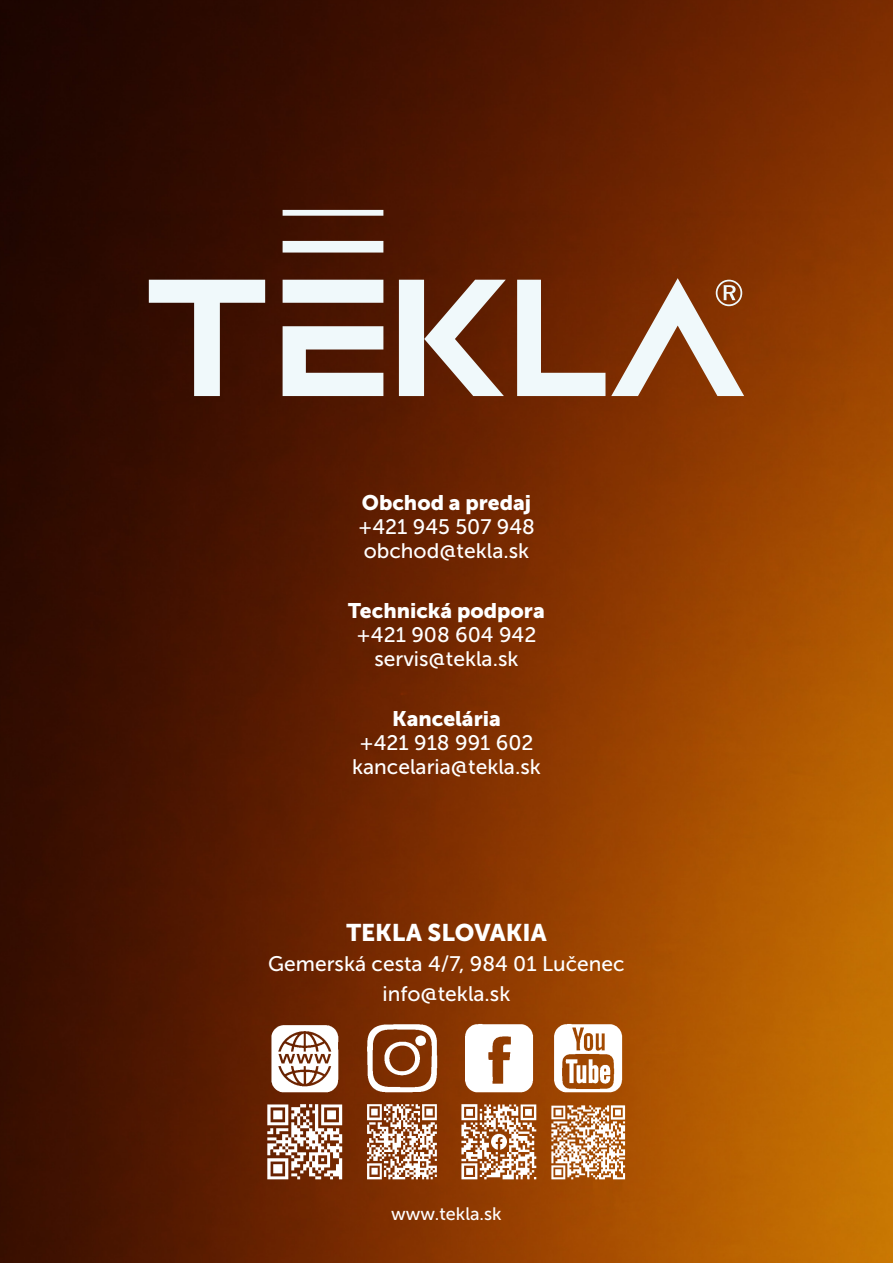
<style>
.page{position:relative;width:893px;height:1263px;background:#fff}
.page>*{position:absolute;margin:0;border:0;box-sizing:border-box;transform-origin:0 0}
.Opisy_Wersji{font:24px "Museo Sans 900";color:#fff}
.Opisy_Wersji-2{font:21px "Museo Sans 500";color:#fff}
.Opisy_Wersji-3{font:21px "Museo Sans 900";color:#fff}
.t1{font:18px "Museo Sans 500";color:#fff}
</style>
<div class="page">
<img style="left:0;top:0;width:893px;height:1263px">
<svg style="left:149px;top:210px;width:595px;height:186px"></svg>
<img style="left:263px;top:1019px;width:367px;height:165px">
<p class="Opisy_Wersji-3" style="left:362px;top:491px;width:171px">Obchod a predaj</p>
<p class="Opisy_Wersji-2" style="left:358px;top:515px;width:178px">+421 945 507 948</p>
<p class="Opisy_Wersji-2" style="left:364px;top:539px;width:167px">obchod@tekla.sk</p>
<p class="Opisy_Wersji-3" style="left:348px;top:599px;width:198px">Technická podpora</p>
<p class="Opisy_Wersji-2" style="left:357px;top:623px;width:181px">+421 908 604 942</p>
<p class="Opisy_Wersji-2" style="left:374px;top:647px;width:146px">servis@tekla.sk</p>
<p class="Opisy_Wersji-3" style="left:392px;top:707px;width:110px">Kancelária</p>
<p class="Opisy_Wersji-2" style="left:359px;top:731px;width:176px">+421 918 991 602</p>
<p class="Opisy_Wersji-2" style="left:352px;top:755px;width:190px">kancelaria@tekla.sk</p>
<p class="Opisy_Wersji" style="left:346px;top:918px;width:202px">TEKLA SLOVAKIA</p>
<p class="Opisy_Wersji-2" style="left:268px;top:952px;width:358px">Gemerská cesta 4/7, 984 01 Lučenec</p>
<p class="Opisy_Wersji-2" style="left:383px;top:982px;width:129px">info@tekla.sk</p>
<p class="t1" style="left:391px;top:1203px;width:112px">www.tekla.sk</p>
</div>
